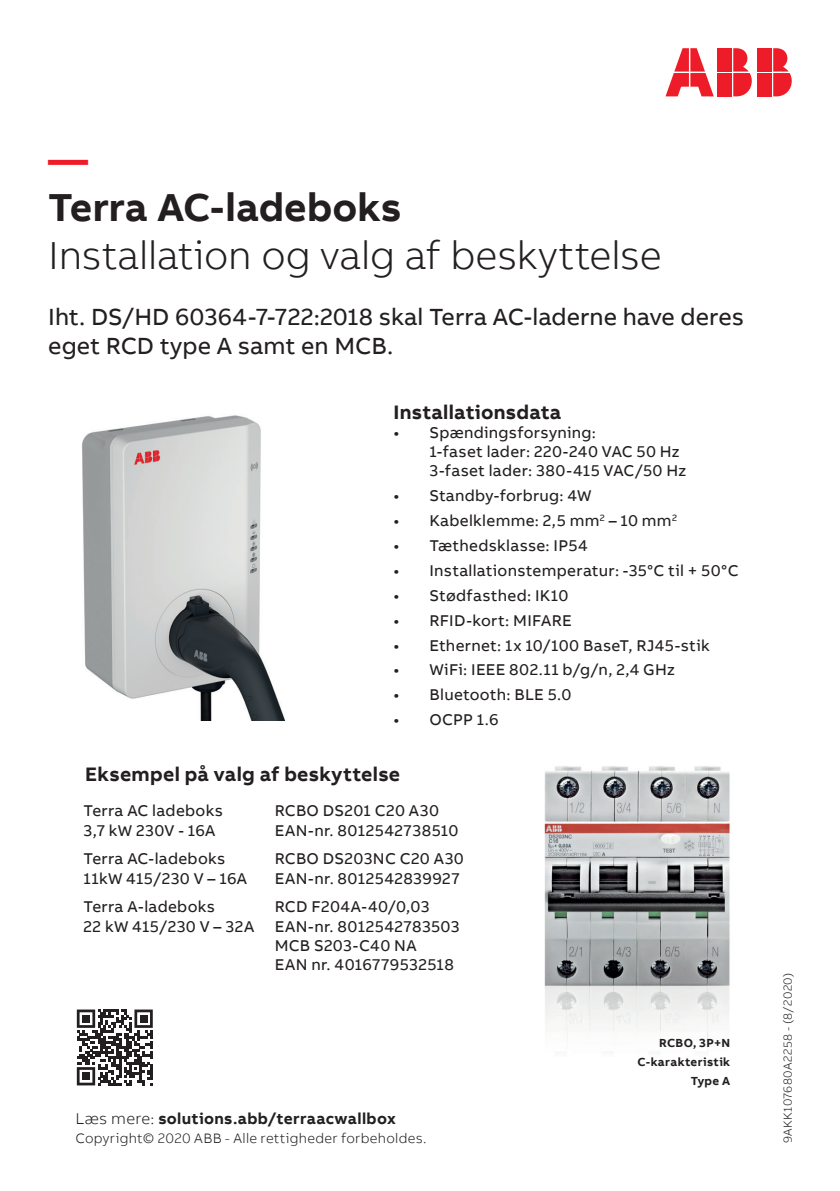
<style>
.page{position:relative;width:840px;height:1191px;background:#fff}
.page>*{position:absolute;margin:0;border:0;box-sizing:border-box;transform-origin:0 0}
.t1{font:300 40px "AB Bvoice";letter-spacing:-.005em;color:#231f20}
.t2{font:700 40px "AB Bvoice";color:#231f20}
.t3{font:700 40px "AB Bvoice";color:#ee1c28}
.t4{font:24px/28.8px "AB Bvoice";color:#231f20}
.t5{font:700 20px "AB Bvoice";letter-spacing:.01em;color:#231f20}
.t6{font:16px/19.2px "AB Bvoice";letter-spacing:.02em;color:#231f20}
.t7{font:700 16px "AB Bvoice";letter-spacing:.02em;color:#231f20}
.t8{font:300 14px "AB Bvoice";letter-spacing:.02em;color:#231f20}
.t9{font:700 12px/19.2px "AB Bvoice";letter-spacing:.03em;color:#231f20;text-align:right}
.t10{font:300 12px "AB Bvoice";letter-spacing:.04em;color:#231f20}
.s1{font-weight:300}
</style>
<div class="page">
<svg style="left:77px;top:1009px;width:76px;height:76px"></svg>
<div style="left:82px;top:1014px;width:8px;height:8px;background:#231f20"></div>
<div style="left:140px;top:1014px;width:7px;height:8px;background:#231f20"></div>
<div style="left:82px;top:1072px;width:8px;height:8px;background:#231f20"></div>
<img style="left:82px;top:415px;width:203px;height:305px">
<img style="left:544px;top:766px;width:186px;height:287px">
<div style="left:757px;top:48px;width:14px;height:24px;background:#ee1c28"></div>
<div style="left:757px;top:73px;width:14px;height:23px;background:#ee1c28"></div>
<svg style="left:773px;top:48px;width:18px;height:48px"></svg>
<svg style="left:665px;top:48px;width:48px;height:48px"></svg>
<div style="left:717px;top:48px;width:14px;height:24px;background:#ee1c28"></div>
<div style="left:717px;top:73px;width:14px;height:23px;background:#ee1c28"></div>
<svg style="left:733px;top:48px;width:18px;height:48px"></svg>
<h1 class="t3" style="left:48px;top:134px;width:41px">—</h1>
<h1 class="t2" style="left:48px;top:182px;width:355px">Terra AC-ladeboks</h1>
<h1 class="t1" style="left:48px;top:232px;width:614px">Installation og valg af beskyttelse</h1>
<h2 class="t4" style="left:48px;top:302px;width:697px">Iht. DS/HD 60364-7-722:2018 skal Terra AC-laderne have deres eget RCD type A samt en MCB.</h2>
<p class="t5" style="left:393px;top:399px;width:169px">Installationsdata</p>
<p class="t6" style="left:429px;top:423px;width:258px;text-indent:-36px">• Spændingsforsyning:<br>1-faset lader: 220-240 VAC 50 Hz<br>3-faset lader: 380-415 VAC/50 Hz</p>
<p class="t6" style="left:393px;top:486px;width:200px">• Standby-forbrug: 4W</p>
<p class="t6" style="left:393px;top:511px;width:285px">• Kabelklemme: 2,5 mm<sup>2</sup> – 10 mm<sup>2</sup></p>
<p class="t6" style="left:393px;top:536px;width:196px">• Tæthedsklasse: IP54</p>
<p class="t6" style="left:393px;top:561px;width:346px">• Installationstemperatur: -35°C til + 50°C</p>
<p class="t6" style="left:393px;top:586px;width:176px">• Stødfasthed: IK10</p>
<p class="t6" style="left:393px;top:611px;width:180px">• RFID-kort: MIFARE</p>
<p class="t6" style="left:393px;top:635px;width:317px">• Ethernet: 1x 10/100 BaseT, RJ45-stik</p>
<p class="t6" style="left:393px;top:660px;width:283px">• WiFi: IEEE 802.11 b/g/n, 2,4 GHz</p>
<p class="t6" style="left:393px;top:685px;width:179px">• Bluetooth: BLE 5.0</p>
<p class="t6" style="left:393px;top:710px;width:107px">• OCPP 1.6</p>
<p class="t5" style="left:85px;top:761px;width:316px">Eksempel på valg af beskyttelse</p>
<p class="t6" style="left:83px;top:801px;width:141px">Terra AC ladeboks<br>3,7 kW 230V - 16A</p>
<p class="t6" style="left:274px;top:801px;width:185px">RCBO DS201 C20 A30<br>EAN-nr. 8012542738510</p>
<p class="t6" style="left:83px;top:849px;width:165px">Terra AC-ladeboks<br>11kW 415/230 V – 16A</p>
<p class="t6" style="left:274px;top:849px;width:190px">RCBO DS203NC C20 A30<br>EAN-nr. 8012542839927</p>
<p class="t6" style="left:83px;top:897px;width:172px">Terra A-ladeboks<br>22 kW 415/230 V – 32A</p>
<p class="t6" style="left:274px;top:897px;width:186px">RCD F204A-40/0,03<br>EAN-nr. 8012542783503<br>MCB S203-C40 NA<br>EAN nr. 4016779532518</p>
<p class="t7" style="left:75px;top:1108px;width:321px"><span class="s1">Læs mere:</span> solutions.abb/terraacwallbox</p>
<p class="t8" style="left:75px;top:1130px;width:352px">Copyright© 2020 ABB - Alle rettigheder forbeholdes.</p>
<p class="t9" style="left:637px;top:1033px;width:94px">RCBO, 3P+N<br>C-karakteristik<br>Type A</p>
<p class="t10" style="left:780px;top:1143px;width:171px;rotate:-90deg">9AKK107680A2258 - (8/2020)</p>
</div>
